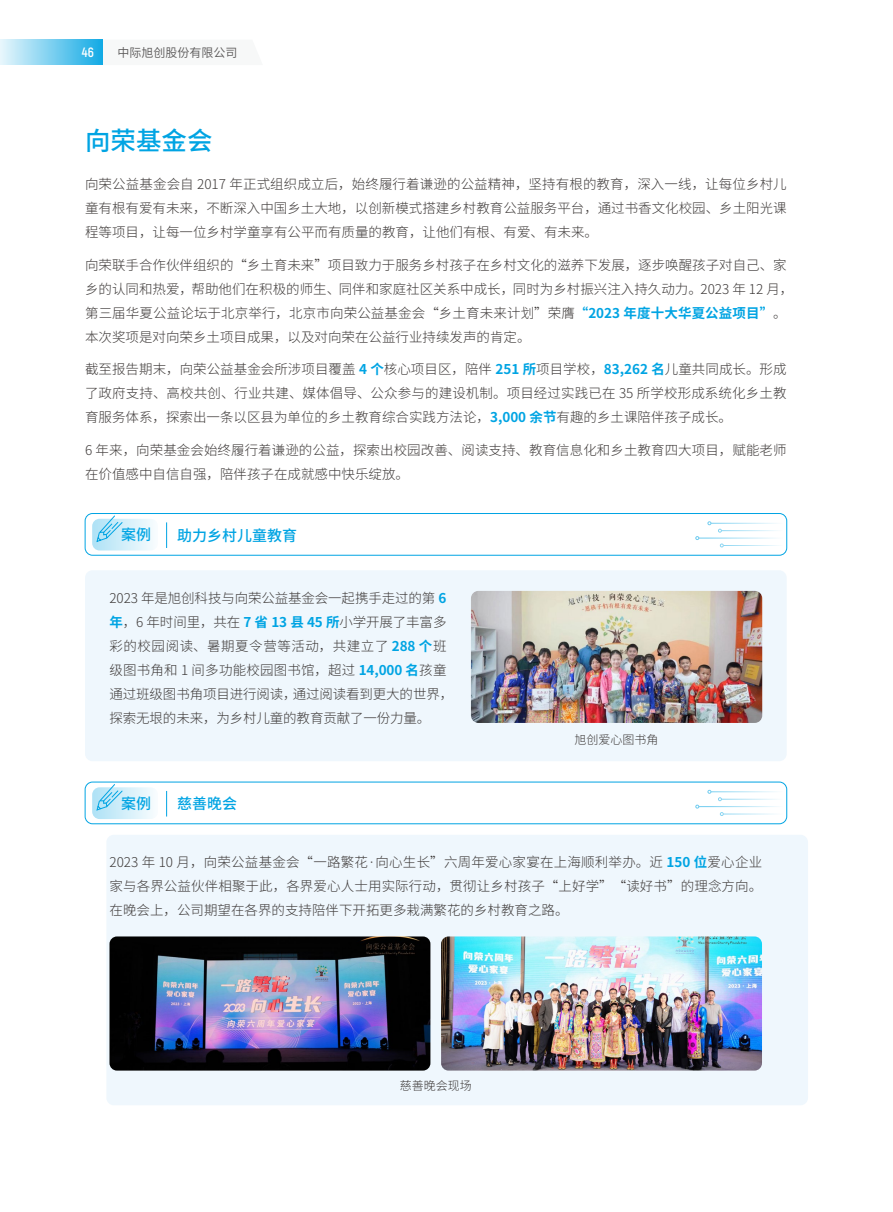
<style>
.page{position:relative;width:893px;height:1212px;background:#fff}
.page>*{position:absolute;margin:0;border:0;box-sizing:border-box;transform-origin:0 0}
.t1{font:500 25.5px "Source Han Sans CN";color:#00a4e3}
.t2{font:500 15px "Source Han Sans CN";color:#00a4e3}
.t3{font:300 13.5px/24px "Source Han Sans CN";color:#3e3a39;text-align:justify}
.t4{font:700 13.5px "Akrobat";color:#fff}
.t5{font:300 12px "Source Han Sans CN";color:#3e3a39}
.t6{font:12px "Source Han Sans CN";color:#595757}
.s1{font-weight:700;color:#00a4e3}
</style>
<div class="page">
<div style="left:0;top:40px;width:103px;height:25px;background:linear-gradient(to right,#e8f6fc,#11aae4)"></div>
<div style="left:85px;top:513px;width:702px;height:43px;border:1px solid #00a4e3;border-radius:7px"></div>
<div style="left:92px;top:519px;width:66px;height:31px;background:linear-gradient(to right,#aee2f6,#f8fcfe);border-radius:7px"></div>
<svg style="left:96px;top:515px;width:27px;height:28px"></svg>
<svg style="left:166px;top:522px;width:1px;height:26px"></svg>
<hr style="left:711px;top:523px;width:76px;height:1px;background:#00a4e3">
<hr style="left:721px;top:530px;width:66px;height:1px;background:#00a4e3">
<hr style="left:723px;top:545px;width:64px;height:1px;background:#00a4e3">
<hr style="left:699px;top:538px;width:88px;height:1px;background:#00a4e3">
<svg style="left:695px;top:536px;width:4px;height:4px"></svg>
<div style="left:85px;top:782px;width:702px;height:42px;border:1px solid #00a4e3;border-radius:7px"></div>
<div style="left:92px;top:787px;width:66px;height:32px;background:linear-gradient(to right,#aee2f6,#f8fcfe);border-radius:7px"></div>
<svg style="left:96px;top:783px;width:27px;height:28px"></svg>
<svg style="left:166px;top:791px;width:1px;height:25px"></svg>
<hr style="left:711px;top:791px;width:76px;height:1px;background:#00a4e3">
<hr style="left:721px;top:799px;width:66px;height:1px;background:#00a4e3">
<svg style="left:718px;top:797px;width:4px;height:4px"></svg>
<hr style="left:723px;top:814px;width:64px;height:1px;background:#00a4e3">
<svg style="left:720px;top:812px;width:4px;height:4px"></svg>
<hr style="left:699px;top:806px;width:88px;height:1px;background:#00a4e3">
<div style="left:106px;top:835px;width:702px;height:270px;background:#eff7fd;border-radius:7px"></div>
<img style="left:109px;top:936px;width:321px;height:134px">
<img style="left:441px;top:936px;width:321px;height:134px">
<div style="left:85px;top:570px;width:702px;height:191px;background:#eff7fd;border-radius:7px"></div>
<img style="left:471px;top:591px;width:291px;height:132px">
<p class="t4" style="left:82px;top:44px;width:13px">46</p>
<p class="t6" style="left:117px;top:46px;width:122px">中际旭创股份有限公司</p>
<h1 class="t1" style="left:85px;top:126px;width:129px">向荣基金会</h1>
<p class="t3" style="left:85px;top:172px;width:703px">向荣公益基金会自 2017 年正式组织成立后，始终履行着谦逊的公益精神，坚持有根的教育，深入一线，让每位乡村儿童有根有爱有未来，不断深入中国乡土大地，以创新模式搭建乡村教育公益服务平台，通过书香文化校园、乡土阳光课程等项目，让每一位乡村学童享有公平而有质量的教育，让他们有根、有爱、有未来。</p>
<p class="t3" style="left:85px;top:253px;width:710px;text-align:left">向荣联手合作伙伴组织的“乡土育未来”项目致力于服务乡村孩子在乡村文化的滋养下发展，逐步唤醒孩子对自己、家乡的认同和热爱，帮助他们在积极的师生、同伴和家庭社区关系中成长，同时为乡村振兴注入持久动力。2023 年 12 月，第三届华夏公益论坛于北京举行，北京市向荣公益基金会“乡土育未来计划”荣膺<span class="s1">“2023 年度十大华夏公益项目”</span>。本次奖项是对向荣乡土项目成果，以及对向荣在公益行业持续发声的肯定。</p>
<p class="t3" style="left:85px;top:357px;width:703px">截至报告期末，向荣公益基金会所涉项目覆盖 <span class="s1">4 个</span>核心项目区，陪伴 <span class="s1">251 所</span>项目学校，<span class="s1">83,262 名</span>儿童共同成长。形成了政府支持、高校共创、行业共建、媒体倡导、公众参与的建设机制。项目经过实践已在 35 所学校形成系统化乡土教育服务体系，探索出一条以区县为单位的乡土教育综合实践方法论，<span class="s1">3,000 余节</span>有趣的乡土课陪伴孩子成长。</p>
<p class="t3" style="left:85px;top:438px;width:703px">6 年来，向荣基金会始终履行着谦逊的公益，探索出校园改善、阅读支持、教育信息化和乡土教育四大项目，赋能老师在价值感中自信自强，陪伴孩子在成就感中快乐绽放。</p>
<p class="t2" style="left:121px;top:526px;width:31px">案例</p>
<p class="t2" style="left:177px;top:527px;width:122px">助力乡村儿童教育</p>
<p class="t3" style="left:109px;top:586px;width:345px;text-align:left">2023 年是旭创科技与向荣公益基金会一起携手走过的第 <span class="s1">6年</span>，6 年时间里，共在 <span class="s1">7 省 13 县 45 所</span>小学开展了丰富多彩的校园阅读、暑期夏令营等活动，共建立了 <span class="s1">288 个</span>班级图书角和 1 间多功能校园图书馆，超过 <span class="s1">14,000 名</span>孩童通过班级图书角项目进行阅读，通过阅读看到更大的世界，探索无垠的未来，为乡村儿童的教育贡献了一份力量。</p>
<p class="t2" style="left:121px;top:795px;width:31px">案例</p>
<p class="t2" style="left:177px;top:795px;width:62px">慈善晚会</p>
<p class="t5" style="left:575px;top:733px;width:85px">旭创爱心图书角</p>
<p class="t3" style="left:109px;top:850px;width:654px">2023 年 10 月，向荣公益基金会“一路繁花·向心生长”六周年爱心家宴在上海顺利举办。近 <span class="s1">150 位</span>爱心企业家与各界公益伙伴相聚于此，各界爱心人士用实际行动，贯彻让乡村孩子“上好学”“读好书”的理念方向。在晚会上，公司期望在各界的支持陪伴下开拓更多栽满繁花的乡村教育之路。</p>
<p class="t5" style="left:400px;top:1078px;width:73px">慈善晚会现场</p>
</div>
